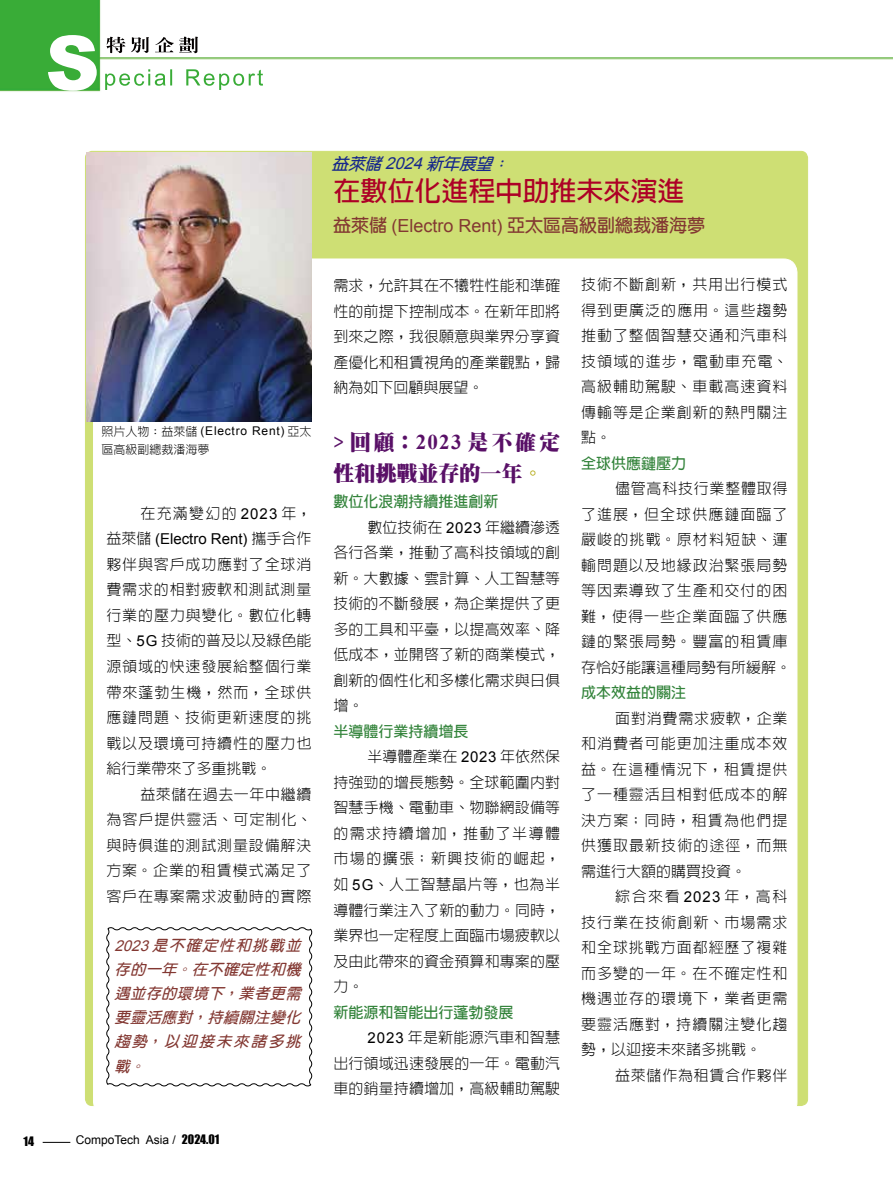
<style>
.page{position:relative;width:893px;height:1191px;background:#fff}
.page>*{position:absolute;margin:0;border:0;box-sizing:border-box;transform-origin:0 0}
.t1{font:700 27px "Lin Gothic";color:#ad0026}
.t2{font:900 21px/31.5px "Inn Ming";color:#591067}
.t3{font:700 18px "Yen Round";color:#833832}
.t4{font:italic 700 16.5px "Yen Round";color:#17288b}
.t5{font:300 15px/25.5px "Lin Gothic";letter-spacing:.05em;color:#000;text-align:justify}
.t6{font:300 15px "Lin Gothic";letter-spacing:.01em;color:#000}
.t7{font:italic 700 15px/24px "Yen Round";color:#833832;text-align:justify}
.t8{font:700 15px "Lin Gothic";color:#32833a}
.t9{font:300 15px "Lin Gothic";color:#000}
.t10{font:15px "Arial";color:#000}
.t11{font:300 15px "Lin Gothic";letter-spacing:.095em;color:#000}
.t12{font:300 15px "Lin Gothic";letter-spacing:.1em;color:#000}
.t13{font:300 15px "Lin Gothic";letter-spacing:.02em;color:#000}
.t14{font:12px "Arial";letter-spacing:.065em;color:#000}
.t15{font:12px "Arial";color:#000}
.t16{font:300 12px "Lin Gothic";color:#000}
.t17{font:12px "Impact";color:#000}
.s1{font-family:"Lin Gothic";font-weight:300}
.s2{font-family:"Arial";font-weight:400}
.s3{font-family:"Impact"}
.s4{font-family:"Times New Roman";font-weight:700}
.s5{color:#aea300}
</style>
<div class="page">
<img style="left:0;top:0;width:893px;height:92px">
<img style="left:148px;top:69px;width:115px;height:21px">
<img style="left:107px;top:37px;width:91px;height:16px">
<img style="left:48px;top:35px;width:49px;height:56px">
<svg style="left:43px;top:1142px;width:27px;height:1px"></svg>
<div style="left:85px;top:151px;width:723px;height:954px;background:#cedf74;border-radius:7px"></div>
<div style="left:94px;top:259px;width:703px;height:856px;background:#fff;border-radius:14px"></div>
<img style="left:86px;top:152px;width:226px;height:269px">
<svg style="left:106px;top:927px;width:207px;height:160px"></svg>
<p class="t14" style="left:102px;top:423px;width:211px"><span class="s1">照片人物 : 益萊儲</span> (Electro Rent) <span class="s1">亞太</span></p>
<p class="t16" style="left:102px;top:443px;width:109px">區高級副總裁潘海夢</p>
<p class="t5" style="left:140px;top:500px;width:172px">在充滿變幻的 <span class="s2">2023</span> 年，</p>
<p class="t10" style="left:106px;top:529px;width:207px"><span class="s1">益萊儲</span> (Electro Rent) <span class="s1">攜手合作</span></p>
<p class="t5" style="left:106px;top:551px;width:207px">夥伴與客戶成功應對了全球消費需求的相對疲軟和測試測量行業的壓力與變化。數位化轉型、<span class="s2">5G</span> 技術的普及以及綠色能源領域的快速發展給整個行業帶來蓬勃生機，然而，全球供應鏈問題、技術更新速度的挑戰以及環境可持續性的壓力也給行業帶來了多重挑戰。</p>
<p class="t5" style="left:106px;top:781px;width:207px;text-indent:34px">益萊儲在過去一年中繼續為客戶提供靈活、可定制化、與時俱進的測試測量設備解決方案。企業的租賃模式滿足了客戶在專案需求波動時的實際</p>
<p class="t7" style="left:115px;top:933px;width:191px"><span class="s2">2023</span>是不確定性和挑戰並存的一年。在不確定性和機遇並存的環境下，業者更需要靈活應對，持續關注變化趨勢，以迎接未來諸多挑戰。</p>
<p class="t17" style="left:24px;top:1132px;width:12px">14</p>
<p class="t15" style="left:76px;top:1131px;width:145px">CompoTech Asia / <span class="s3">2024.01</span></p>
<p class="t4" style="left:332px;top:155px;width:183px">益萊儲 <span class="s2">2024</span> 新年展望：</p>
<h1 class="t1" style="left:333px;top:178px;width:352px">在數位化進程中助推未來演進</h1>
<p class="t3" style="left:333px;top:216px;width:374px">益萊儲 <span class="s2">(Electro Rent)</span> 亞太區高級副總裁潘海夢</p>
<p class="t5" style="left:333px;top:273px;width:228px">需求，允許其在不犧牲性能和準確性的前提下控制成本。在新年即將到來之際，我很願意與業界分享資產優化和租賃視角的產業觀點，歸納為如下回顧與展望。</p>
<h2 class="t2" style="left:333px;top:426px;width:228px">&gt; 回顧：<span class="s4">2023</span> 是不確定性和挑戰並存的一年<span class="s5">。</span></h2>
<p class="t8" style="left:333px;top:494px;width:166px">數位化浪潮持續推進創新</p>
<p class="t9" style="left:367px;top:519px;width:194px">數位技術在 <span class="s2">2023</span> 年繼續滲透</p>
<p class="t6" style="left:333px;top:545px;width:228px">各行各業，推動了高科技領域的創</p>
<p class="t6" style="left:333px;top:570px;width:228px">新。大數據、雲計算、人工智慧等</p>
<p class="t6" style="left:333px;top:596px;width:228px">技術的不斷發展，為企業提供了更</p>
<p class="t6" style="left:333px;top:621px;width:228px">多的工具和平臺，以提高效率、降</p>
<p class="t6" style="left:333px;top:647px;width:228px">低成本，並開啟了新的商業模式，</p>
<p class="t6" style="left:333px;top:672px;width:228px">創新的個性化和多樣化需求與日俱</p>
<p class="t5" style="left:333px;top:693px;width:31px">增。</p>
<p class="t8" style="left:333px;top:723px;width:136px">半導體行業持續增長</p>
<p class="t9" style="left:367px;top:749px;width:194px">半導體產業在 <span class="s2">2023</span> 年依然保</p>
<p class="t6" style="left:333px;top:774px;width:228px">持強勁的增長態勢。全球範圍內對</p>
<p class="t6" style="left:333px;top:800px;width:228px">智慧手機、電動車、物聯網設備等</p>
<p class="t11" style="left:333px;top:825px;width:228px">的需求持續增加，推動了半導體</p>
<p class="t12" style="left:333px;top:851px;width:228px">市場的擴張；新興技術的崛起，</p>
<p class="t5" style="left:333px;top:871px;width:228px">如 <span class="s2">5G</span>、人工智慧晶片等，也為半</p>
<p class="t6" style="left:333px;top:902px;width:228px">導體行業注入了新的動力。同時，</p>
<p class="t6" style="left:333px;top:927px;width:228px">業界也一定程度上面臨市場疲軟以</p>
<p class="t6" style="left:333px;top:953px;width:228px">及由此帶來的資金預算和專案的壓</p>
<p class="t5" style="left:333px;top:973px;width:31px">力。</p>
<p class="t8" style="left:333px;top:1004px;width:181px">新能源和智能出行蓬勃發展</p>
<p class="t13" style="left:367px;top:1029px;width:194px"><span class="s2">2023</span> 年是新能源汽車和智慧</p>
<p class="t6" style="left:333px;top:1055px;width:228px">出行領域迅速發展的一年。電動汽</p>
<p class="t6" style="left:333px;top:1080px;width:228px">車的銷量持續增加，高級輔助駕駛</p>
<p class="t5" style="left:581px;top:272px;width:208px">技術不斷創新，共用出行模式得到更廣泛的應用。這些趨勢推動了整個智慧交通和汽車科技領域的進步，電動車充電、高級輔助駕駛、車載高速資料傳輸等是企業創新的熱門關注點。</p>
<p class="t8" style="left:581px;top:455px;width:106px">全球供應鏈壓力</p>
<p class="t5" style="left:581px;top:476px;width:212px;text-align:left;text-indent:34px">儘管高科技行業整體取得了進展，但全球供應鏈面臨了嚴峻的挑戰。原材料短缺、運輸問題以及地緣政治緊張局勢等因素導致了生產和交付的困難，使得一些企業面臨了供應鏈的緊張局勢。豐富的租賃庫存恰好能讓這種局勢有所緩解。</p>
<p class="t8" style="left:581px;top:685px;width:106px">成本效益的關注</p>
<p class="t5" style="left:581px;top:705px;width:208px;text-indent:34px">面對消費需求疲軟，企業和消費者可能更加注重成本效益。在這種情況下，租賃提供了一種靈活且相對低成本的解決方案；同時，租賃為他們提供獲取最新技術的途徑，而無需進行大額的購買投資。</p>
<p class="t5" style="left:581px;top:884px;width:208px;text-indent:34px">綜合來看 <span class="s2">2023</span> 年，高科技行業在技術創新、市場需求和全球挑戰方面都經歷了複雜而多變的一年。在不確定性和機遇並存的環境下，業者更需要靈活應對，持續關注變化趨勢，以迎接未來諸多挑戰。</p>
<p class="t5" style="left:615px;top:1062px;width:174px">益萊儲作為租賃合作夥伴</p>
</div>
